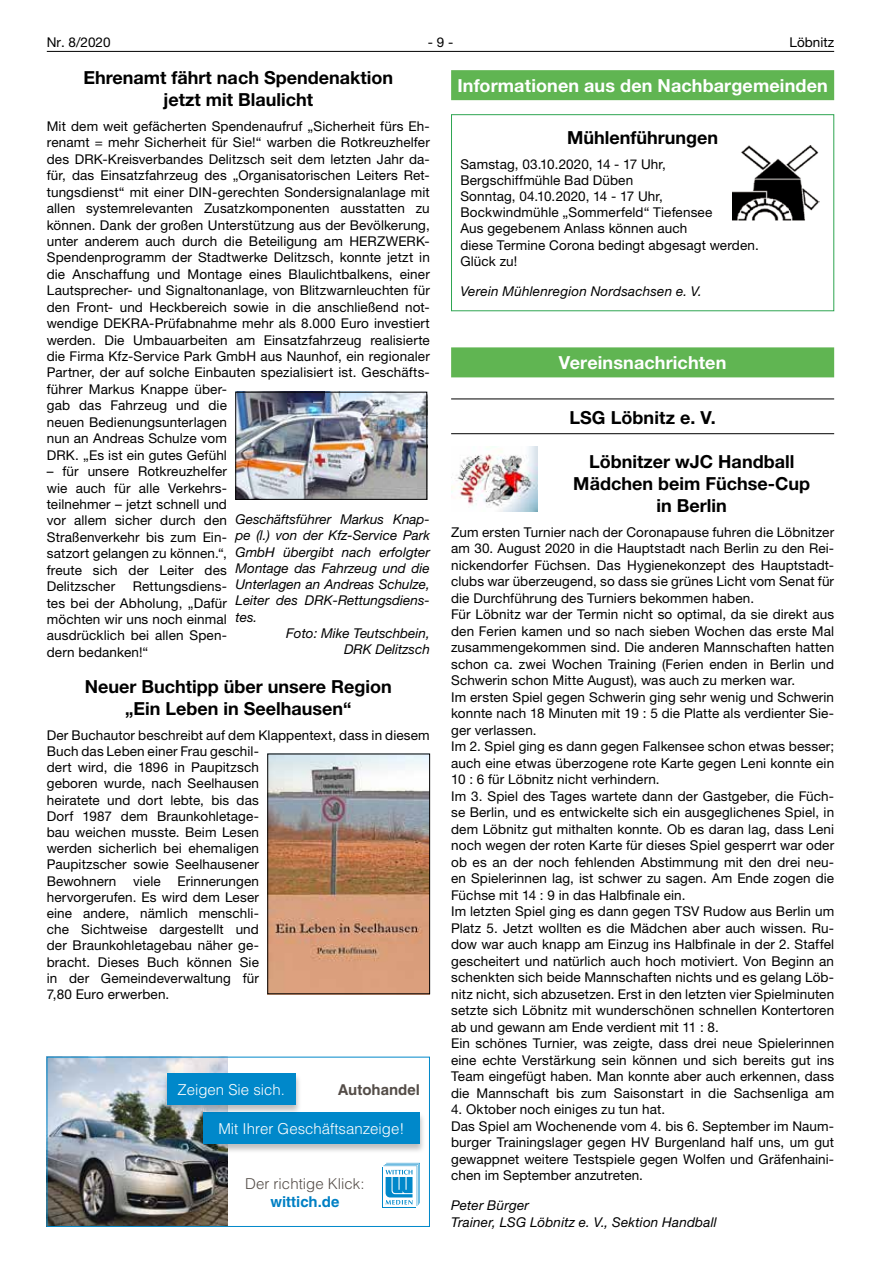
<style>
.page{position:relative;width:881px;height:1263px;background:#fff}
.page>*{position:absolute;margin:0;border:0;box-sizing:border-box;transform-origin:0 0}
.t1{font:700 18px/21.9px "Helvetica Neue LT";color:#000;text-align:center}
.t2{font:700 18px "Helvetica Neue LT";letter-spacing:.005em;color:#fff}
.t3{font:300 15px "Helvetica LT";color:#fff}
.t4{font:300 15px "Helvetica LT";color:#544d48}
.t5{font:700 15px "Helvetica LT";color:#0080c4}
.t6{font:700 15px "Helvetica LT";color:#544d48}
.t7{font:13.5px/16.5px "Helvetica Neue LT";letter-spacing:.01em;color:#000}
.t8{font:italic 13.5px/16.2px "Helvetica Neue LT";color:#000;text-align:justify}
</style>
<div class="page">
<hr style="left:47px;top:51px;width:786px;height:1px;background:#000">
<img style="left:237px;top:394px;width:188px;height:104px">
<div style="left:235px;top:392px;width:192px;height:108px;border:1px solid #000"></div>
<img style="left:269px;top:756px;width:158px;height:236px">
<div style="left:267px;top:754px;width:162px;height:240px;border:1px solid #000"></div>
<img style="left:732px;top:146px;width:87px;height:74px">
<img style="left:451px;top:446px;width:86px;height:65px">
<div style="left:451px;top:70px;width:382px;height:30px;background:#60b552"></div>
<div style="left:451px;top:114px;width:382px;height:197px;border:1px solid #2ea551"></div>
<div style="left:451px;top:347px;width:382px;height:30px;background:#60b552"></div>
<hr style="left:451px;top:399px;width:382px;height:1px;background:#000">
<hr style="left:451px;top:433px;width:382px;height:1px;background:#000">
<img style="left:49px;top:1059px;width:178px;height:166px">
<div style="left:47px;top:1057px;width:382px;height:170px;border:1px solid #0088ca"></div>
<svg style="left:382px;top:1167px;width:1px;height:40px"></svg>
<svg style="left:383px;top:1163px;width:37px;height:43px"></svg>
<div style="left:198px;top:1112px;width:228px;height:42px;background:#000;opacity:.26"></div>
<div style="left:203px;top:1112px;width:217px;height:32px;background:#0088ca"></div>
<div style="left:162px;top:1073px;width:140px;height:42px;background:#000;opacity:.26"></div>
<div style="left:167px;top:1073px;width:129px;height:32px;background:#0088ca"></div>
<p class="t7" style="left:47px;top:34px;width:65px">Nr. 8/2020</p>
<p class="t7" style="left:427px;top:34px;width:27px">- 9 -</p>
<p class="t7" style="left:789px;top:34px;width:46px">Löbnitz</p>
<h1 class="t1" style="left:83px;top:66px;width:311px">Ehrenamt fährt nach Spendenaktion jetzt mit Blaulicht</h1>
<p class="t7" style="left:47px;top:118px;width:384px">Mit dem weit gefächerten Spendenaufruf „Sicherheit fürs Eh&shy;renamt = mehr Sicherheit für Sie!“ warben die Rotkreuzhelfer des DRK-Kreisverbandes Delitzsch seit dem letzten Jahr da&shy;für, das Einsatzfahrzeug des „Organisatorischen Leiters Ret&shy;tungsdienst“ mit einer DIN-gerechten Sondersignalanlage mit allen systemrelevanten Zusatzkomponenten ausstatten zu können. Dank der großen Unterstützung aus der Bevölkerung, unter anderem auch durch die Beteiligung am HERZWERK-Spendenprogramm der Stadtwerke Delitzsch, konnte jetzt in die Anschaffung und Montage eines Blaulichtbalkens, einer Lautsprecher- und Signaltonanlage, von Blitzwarnleuchten für den Front- und Heckbereich sowie in die anschließend not&shy;wendige DEKRA-Prüfabnahme mehr als 8.000 Euro investiert werden. Die Umbauarbeiten am Einsatzfahrzeug realisierte die Firma Kfz-Service Park GmbH aus Naunhof, ein regionaler Partner, der auf solche Einbauten spezialisiert ist. Geschäfts&shy;führer Markus Knappe über-<br>gab das Fahrzeug und die<br>neuen Bedienungsunterlagen<br>nun an Andreas Schulze vom<br>DRK. „Es ist ein gutes Gefühl</p>
<p class="t7" style="left:47px;top:463px;width:182px;text-align:justify">– für unsere Rotkreuzhelfer wie auch für alle Verkehrs&shy;teilnehmer – jetzt schnell und vor allem sicher durch den Straßenverkehr bis zum Ein&shy;satzort gelangen zu können.“, freute sich der Leiter des Delitzscher</p>
<p class="t8" style="left:235px;top:511px;width:196px">Geschäftsführer Markus Knap&shy;pe (l.) von der Kfz-Service Park GmbH übergibt nach erfolgter Montage das Fahrzeug und die Unterlagen an Andreas Schulze, Leiter des DRK-Rettungsdiens&shy;tes.</p>
<p class="t8" style="left:286px;top:625px;width:145px;text-align:right">Foto: Mike Teutschbein,<br>DRK Delitzsch</p>
<h1 class="t1" style="left:85px;top:676px;width:309px">Neuer Buchtipp über unsere Region „Ein Leben in Seelhausen“</h1>
<p class="t7" style="left:47px;top:727px;width:384px">Der Buchautor beschreibt auf dem Klappentext, dass in diesem Buch das Leben einer Frau geschil-<br>dert wird, die 1896 in Paupitzsch<br>geboren wurde, nach Seelhausen<br>heiratete und dort lebte, bis das<br>Dorf 1987 dem Braunkohletage-<br>bau weichen musste. Beim Lesen<br>werden sicherlich bei ehemaligen<br>Paupitzscher sowie Seelhausener<br>Bewohnern viele Erinnerungen<br>hervorgerufen. Es wird dem Leser<br>eine andere, nämlich menschli-<br>che Sichtweise dargestellt und<br>der Braunkohletagebau näher ge-<br>bracht. Dieses Buch können Sie<br>in der Gemeindeverwaltung für<br>7,80 Euro erwerben.</p>
<p class="t7" style="left:47px;top:578px;width:182px;text-align:justify;text-indent:86px">Rettungsdiens&shy;tes bei der Abholung, „Dafür möchten wir uns noch einmal ausdrücklich bei allen Spen&shy;dern bedanken!“</p>
<p class="t3" style="left:177px;top:1080px;width:109px">Zeigen Sie sich.</p>
<p class="t6" style="left:337px;top:1081px;width:84px">Autohandel</p>
<p class="t3" style="left:218px;top:1119px;width:187px">Mit Ihrer Geschäftsanzeige!</p>
<p class="t4" style="left:245px;top:1175px;width:121px">Der richtige Klick:</p>
<p class="t5" style="left:270px;top:1193px;width:71px">wittich.de</p>
<h1 class="t2" style="left:457px;top:74px;width:372px">Informationen aus den Nachbargemeinden</h1>
<h1 class="t1" style="left:567px;top:126px;width:153px">Mühlenführungen</h1>
<p class="t7" style="left:460px;top:156px;width:300px">Samstag, 03.10.2020, 14 - 17 Uhr,<br>Bergschiffmühle Bad Düben<br>Sonntag, 04.10.2020, 14 - 17 Uhr,<br>Bockwindmühle „Sommerfeld“ Tiefensee<br>Aus gegebenem Anlass können auch<br>diese Termine Corona bedingt abgesagt werden.<br>Glück zu!</p>
<p class="t8" style="left:460px;top:282px;width:243px">Verein Mühlenregion Nordsachsen e. V.</p>
<h1 class="t2" style="left:558px;top:351px;width:169px">Vereinsnachrichten</h1>
<h1 class="t1" style="left:569px;top:406px;width:148px">LSG Löbnitz e. V.</h1>
<h1 class="t1" style="left:573px;top:450px;width:238px">Löbnitzer wJC Handball<br>Mädchen beim Füchse-Cup in Berlin</h1>
<p class="t7" style="left:451px;top:524px;width:384px">Zum ersten Turnier nach der Coronapause fuhren die Löbnitzer am 30. August 2020 in die Hauptstadt nach Berlin zu den Rei&shy;nickendorfer Füchsen. Das Hygienekonzept des Hauptstadt&shy;clubs war überzeugend, so dass sie grünes Licht vom Senat für die Durchführung des Turniers bekommen haben.<br>Für Löbnitz war der Termin nicht so optimal, da sie direkt aus den Ferien kamen und so nach sieben Wochen das erste Mal zusammengekommen sind. Die anderen Mannschaften hatten schon ca. zwei Wochen Training (Ferien enden in Berlin und Schwerin schon Mitte August), was auch zu merken war.<br>Im ersten Spiel gegen Schwerin ging sehr wenig und Schwerin konnte nach 18 Minuten mit 19 : 5 die Platte als verdienter Sie&shy;ger verlassen.<br>Im 2. Spiel ging es dann gegen Falkensee schon etwas besser; auch eine etwas überzogene rote Karte gegen Leni konnte ein 10 : 6 für Löbnitz nicht verhindern.<br>Im 3. Spiel des Tages wartete dann der Gastgeber, die Füch&shy;se Berlin, und es entwickelte sich ein ausgeglichenes Spiel, in dem Löbnitz gut mithalten konnte. Ob es daran lag, dass Leni noch wegen der roten Karte für dieses Spiel gesperrt war oder ob es an der noch fehlenden Abstimmung mit den drei neu&shy;en Spielerinnen lag, ist schwer zu sagen. Am Ende zogen die Füchse mit 14 : 9 in das Halbfinale ein.<br>Im letzten Spiel ging es dann gegen TSV Rudow aus Berlin um Platz 5. Jetzt wollten es die Mädchen aber auch wissen. Ru&shy;dow war auch knapp am Einzug ins Halbfinale in der 2. Staffel gescheitert und natürlich auch hoch motiviert. Von Beginn an schenkten sich beide Mannschaften nichts und es gelang Löb&shy;nitz nicht, sich abzusetzen. Erst in den letzten vier Spielminuten setzte sich Löbnitz mit wunderschönen schnellen Kontertoren ab und gewann am Ende verdient mit 11 : 8.<br>Ein schönes Turnier, was zeigte, dass drei neue Spielerinnen eine echte Verstärkung sein können und sich bereits gut ins Team eingefügt haben. Man konnte aber auch erkennen, dass die Mannschaft bis zum Saisonstart in die Sachsenliga am</p>
<p class="t7" style="left:451px;top:1101px;width:384px">4. Oktober noch einiges zu tun hat.<br>Das Spiel am Wochenende vom 4. bis 6. September im Naum&shy;burger Trainingslager gegen HV Burgenland half uns, um gut gewappnet weitere Testspiele gegen Wolfen und Gräfenhaini&shy;chen im September anzutreten.</p>
<p class="t8" style="left:451px;top:1197px;width:267px">Peter Bürger<br>Trainer, LSG Löbnitz e. V., Sektion Handball</p>
</div>
